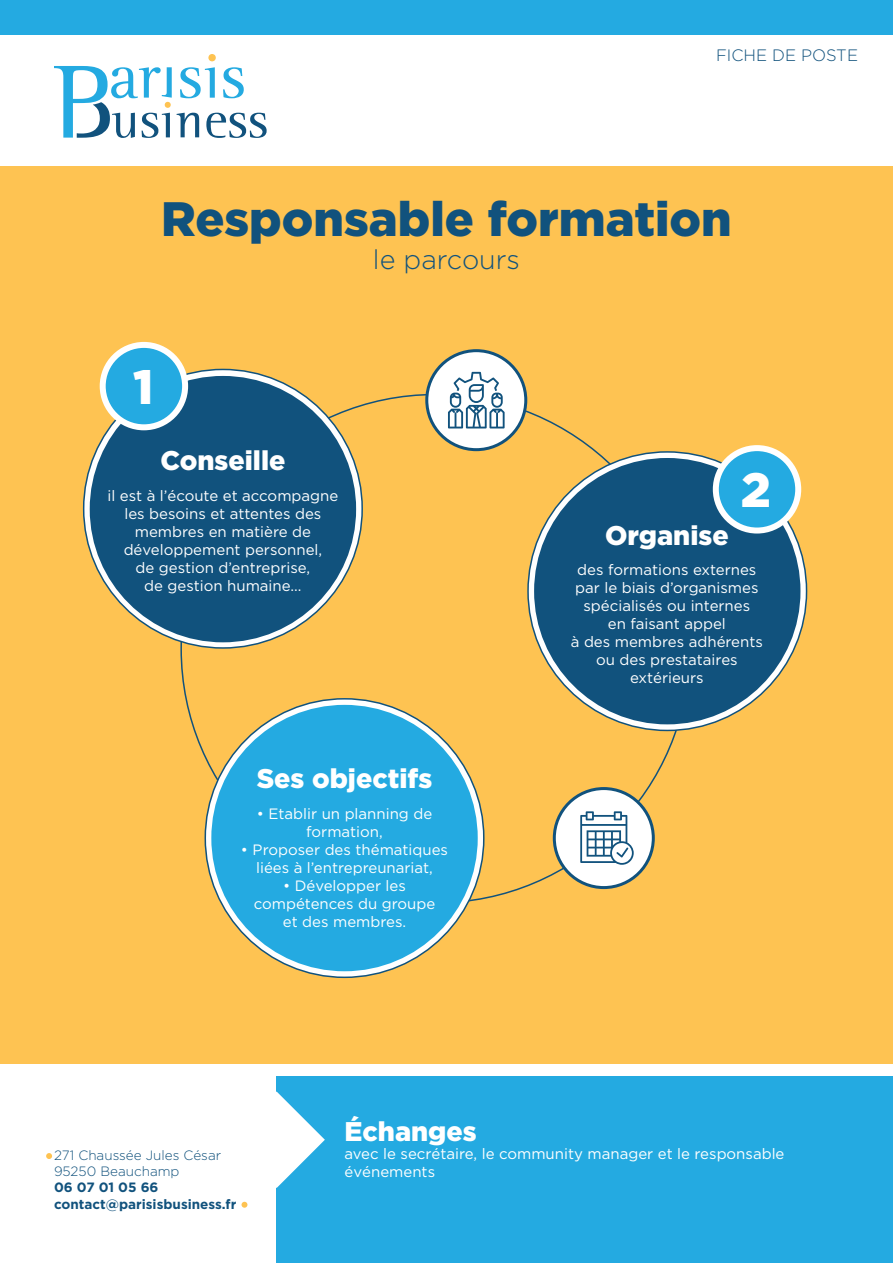
<style>
.page{position:relative;width:893px;height:1263px;background:#fff}
.page>*{position:absolute;margin:0;border:0;box-sizing:border-box;transform-origin:0 0}
.t1{font:900 48.3px "Gotham";color:#11527d}
.t2{font:900 48.3px "Gotham";color:#fff}
.t3{font:900 27px "Gotham";color:#fff}
.t4{font:300 27px "Gotham";color:#11527d}
.t5{font:300 16.5px "Gotham";color:#11527d}
.t6{font:15px/18px "Gotham";color:#fff;text-align:center}
.t7{font:700 13.5px/16.2px "Gotham";color:#11527d}
.t8{font:300 13.5px/16.2px "Gotham";color:#11527d}
</style>
<div class="page">
<svg style="left:54px;top:54px;width:213px;height:84px"></svg>
<svg style="left:46px;top:1153px;width:6px;height:6px"></svg>
<svg style="left:242px;top:1202px;width:5px;height:6px"></svg>
<div style="left:0;top:166px;width:893px;height:898px;background:#fec352"></div>
<svg style="left:528px;top:452px;width:278px;height:278px;background:#dee7ec"></svg>
<div style="left:277px;top:1076px;width:616px;height:187px;background:#24aae1"></div>
<div style="left:534px;top:458px;width:266px;height:266px;background:#11527d;border-radius:50%"></div>
<div style="left:0;top:0;width:893px;height:35px;background:#24aae1"></div>
<svg style="left:276px;top:1091px;width:49px;height:97px"></svg>
<div style="left:716px;top:448px;width:82px;height:82px;background:#24aae1;border-radius:50%"></div>
<div style="left:713px;top:445px;width:88px;height:88px;border:6px solid #fff;border-radius:50%"></div>
<svg style="left:84px;top:369px;width:278px;height:279px;background:#d8e2e9"></svg>
<div style="left:90px;top:376px;width:266px;height:266px;background:#11527d;border-radius:50%"></div>
<div style="left:103px;top:345px;width:82px;height:82px;background:#24aae1;border-radius:50%"></div>
<div style="left:100px;top:342px;width:88px;height:88px;border:6px solid #fff;border-radius:50%"></div>
<svg style="left:205px;top:699px;width:279px;height:278px;background:#dae5ec"></svg>
<div style="left:211px;top:705px;width:267px;height:266px;background:#24aae1;border-radius:50%"></div>
<div style="left:554px;top:788px;width:99px;height:99px;background:#fff;border-radius:50%"></div>
<div style="left:553px;top:787px;width:102px;height:102px;border:3px solid #11527d;border-radius:50%"></div>
<svg style="left:580px;top:811px;width:54px;height:54px"></svg>
<div style="left:427px;top:351px;width:99px;height:99px;background:#fff;border-radius:50%"></div>
<div style="left:425px;top:349px;width:102px;height:102px;border:3px solid #11527d;border-radius:50%"></div>
<svg style="left:448px;top:372px;width:57px;height:56px"></svg>
<p class="t5" style="left:716px;top:46px;width:143px">FICHE DE POSTE</p>
<h1 class="t1" style="left:161px;top:191px;width:572px">Responsable formation</h1>
<h2 class="t4" style="left:373px;top:244px;width:149px">le parcours</h2>
<h1 class="t2" style="left:133px;top:358px;width:22px">1</h1>
<h2 class="t3" style="left:160px;top:445px;width:127px">Conseille</h2>
<p class="t6" style="left:108px;top:487px;width:232px">il est à l’écoute et accompagne les besoins et attentes des membres en matière de développement personnel,<br>de gestion d’entreprise,<br>de gestion humaine...</p>
<h2 class="t3" style="left:257px;top:763px;width:177px">Ses objectifs</h2>
<p class="t6" style="left:257px;top:805px;width:177px">• Etablir un planning de formation,</p>
<p class="t6" style="left:241px;top:841px;width:209px">• Proposer des thématiques liées à l’entrepreunariat,</p>
<p class="t6" style="left:254px;top:877px;width:183px">• Développer les compétences du groupe et des membres.</p>
<h1 class="t2" style="left:741px;top:462px;width:32px">2</h1>
<h2 class="t3" style="left:605px;top:519px;width:125px">Organise</h2>
<p class="t6" style="left:571px;top:561px;width:194px">des formations externes par le biais d’organismes spécialisés ou internes<br>en faisant appel<br>à des membres adhérents ou des prestataires extérieurs</p>
<p class="t8" style="left:54px;top:1147px;width:169px">271 Chaussée Jules César<br>95250 Beauchamp</p>
<p class="t7" style="left:54px;top:1179px;width:184px">06 07 01 05 66 contact@parisisbusiness.fr</p>
<h2 class="t3" style="left:345px;top:1116px;width:134px">Échanges</h2>
<p class="t6" style="left:345px;top:1145px;width:441px;text-align:left">avec le secrétaire, le community manager et le responsable événements</p>
</div>
